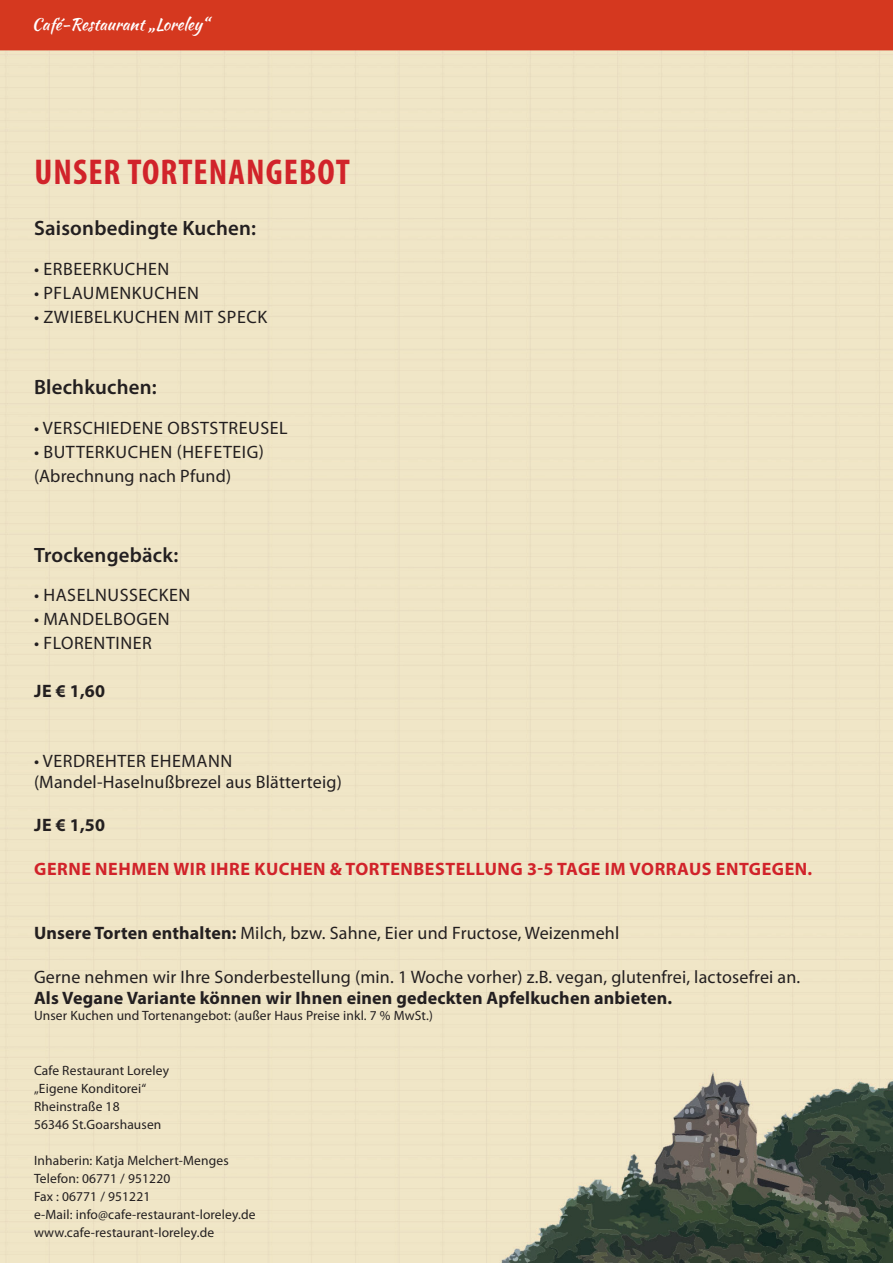
<style>
.page{position:relative;width:893px;height:1263px;background:#fff}
.page>*{position:absolute;margin:0;border:0;box-sizing:border-box;transform-origin:0 0}
.t1{font:700 condensed 36px "Myriad Pro";letter-spacing:.03em;color:#d1232a}
.t2{font:600 20.85px "Myriad Pro";letter-spacing:.01em;color:#231f20}
.t3{font:18px/24px "Myriad Pro";letter-spacing:.015em;color:#231f20}
.t4{font:700 18px "Myriad Pro";letter-spacing:.01em;color:#231f20}
.t5{font:700 18px "Myriad Pro";letter-spacing:.03em;color:#d1232a}
.t6{font:16.5px "Kaushan Script";color:#fff}
.t7{font:13.5px/18px "Myriad Pro";letter-spacing:.01em;color:#231f20}
.s1{font-weight:700}
</style>
<div class="page">
<img style="left:1px;top:0;width:891px;height:1263px">
<p class="t6" style="left:32px;top:12px;width:178px">Café-Restaurant „Loreley“</p>
<h1 class="t1" style="left:34px;top:150px;width:317px">UNSER TORTENANGEBOT</h1>
<p class="t2" style="left:34px;top:214px;width:224px">Saisonbedingte Kuchen:</p>
<p class="t3" style="left:34px;top:256px;width:137px">• ERBEERKUCHEN</p>
<p class="t3" style="left:34px;top:280px;width:166px">• PFLAUMENKUCHEN</p>
<p class="t3" style="left:34px;top:304px;width:235px">• ZWIEBELKUCHEN MIT SPECK</p>
<p class="t2" style="left:34px;top:374px;width:124px">Blechkuchen:</p>
<p class="t3" style="left:34px;top:416px;width:255px">• VERSCHIEDENE OBSTSTREUSEL</p>
<p class="t3" style="left:34px;top:440px;width:232px">• BUTTERKUCHEN (HEFETEIG) (Abrechnung nach Pfund)</p>
<p class="t2" style="left:34px;top:542px;width:146px">Trockengebäck:</p>
<p class="t3" style="left:34px;top:583px;width:158px">• HASELNUSSECKEN</p>
<p class="t3" style="left:34px;top:607px;width:137px">• MANDELBOGEN</p>
<p class="t3" style="left:34px;top:631px;width:119px">• FLORENTINER</p>
<p class="t4" style="left:34px;top:679px;width:72px">JE € 1,60</p>
<p class="t3" style="left:34px;top:749px;width:309px;line-height:21.6px">• VERDREHTER EHEMANN (Mandel-Haselnußbrezel aus Blätterteig)</p>
<p class="t4" style="left:34px;top:813px;width:72px">JE € 1,50</p>
<p class="t5" style="left:34px;top:857px;width:780px">GERNE NEHMEN WIR IHRE KUCHEN &amp; TORTENBESTELLUNG 3-5 TAGE IM VORRAUS ENTGEGEN.</p>
<p class="t3" style="left:34px;top:921px;width:587px"><span class="s1">Unsere Torten enthalten:</span> Milch, bzw. Sahne, Eier und Fructose, Weizenmehl</p>
<p class="t3" style="left:34px;top:964px;width:768px">Gerne nehmen wir Ihre Sonderbestellung (min. 1 Woche vorher) z.B. vegan, glutenfrei, lactosefrei an.</p>
<p class="t4" style="left:34px;top:986px;width:640px">Als Vegane Variante können wir Ihnen einen gedeckten Apfelkuchen anbieten.</p>
<p class="t7" style="left:34px;top:1007px;width:400px">Unser Kuchen und Tortenangebot: (außer Haus Preise inkl. 7 % MwSt.)</p>
<p class="t7" style="left:34px;top:1061px;width:137px">Cafe Restaurant Loreley „Eigene Konditorei“<br>Rheinstraße 18<br>56346 St.Goarshausen</p>
<p class="t7" style="left:34px;top:1151px;width:223px">Inhaberin: Katja Melchert-Menges<br>Telefon: 06771 / 951220<br>Fax : 06771 / 951221<br>e-Mail: info@cafe-restaurant-loreley.de www.cafe-restaurant-loreley.de</p>
</div>
